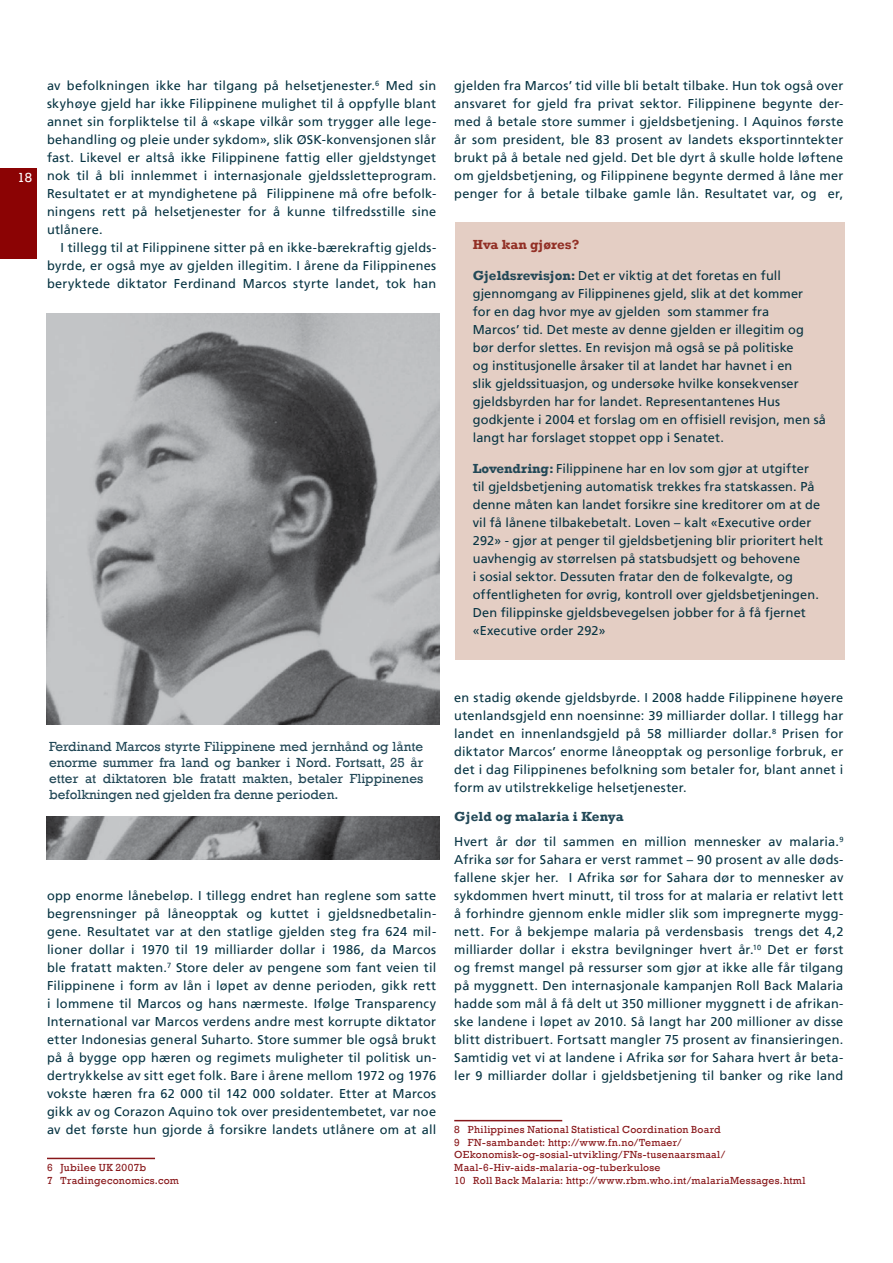
<style>
.page{position:relative;width:893px;height:1263px;background:#fff}
.page>*{position:absolute;margin:0;border:0;box-sizing:border-box;transform-origin:0 0}
.t1{font:13.5px/16.2px "Rockwell";color:#224857;text-align:justify}
.t2{font:700 13.5px "Rockwell";letter-spacing:.01em;color:#224857}
.t3{font:700 13.5px "Rockwell";color:#922f25}
.t4{font:13.5px "Rockwell";color:#fff}
.t5{font:12.75px/18px "Frutiger LT";letter-spacing:.01em;color:#063342;text-align:justify}
.t6{font:10.5px/12.6px "Rockwell";letter-spacing:.025em;color:#88171a}
.s1{font-family:"Rockwell";font-weight:700;font-size:13.5px;color:#224857}
</style>
<div class="page">
<div style="left:0;top:168px;width:36px;height:91px;background:#8b0304"></div>
<hr style="left:47px;top:1158px;width:108px;height:1px;background:#88171a">
<hr style="left:454px;top:1120px;width:108px;height:1px;background:#88171a">
<div style="left:456px;top:222px;width:389px;height:438px;background:#e4cec4"></div>
<img style="left:46px;top:313px;width:393px;height:547px">
<div style="left:41px;top:725px;width:399px;height:91px;background:#fff"></div>
<p class="t4" style="left:17px;top:169px;width:16px">18</p>
<p class="t5" style="left:47px;top:77px;width:391px">av befolkningen ikke har tilgang på helsetjenester.<sup>6</sup> Med sin skyhøye gjeld har ikke Filippinene mulighet til å oppfylle blant annet sin forpliktelse til å «skape vilkår som trygger alle lege&shy;behandling og pleie under sykdom», slik ØSK-konvensjonen slår fast. Likevel er altså ikke Filippinene fattig eller gjeldstynget nok til å bli innlemmet i internasjonale gjeldssletteprogram.<br>Resultatet er at myndighetene på Filippinene må ofre befolk&shy;ningens rett på helsetjenester for å kunne tilfredsstille sine utlånere.</p>
<p class="t5" style="left:47px;top:239px;width:391px;text-indent:14px">I tillegg til at Filippinene sitter på en ikke-bærekraftig gjelds&shy;byrde, er også mye av gjelden illegitim. I årene da Filippinenes beryktede diktator Ferdinand Marcos styrte landet, tok han</p>
<p class="t5" style="left:454px;top:77px;width:391px">gjelden fra Marcos’ tid ville bli betalt tilbake. Hun tok også over ansvaret for gjeld fra privat sektor. Filippinene begynte der&shy;med å betale store summer i gjeldsbetjening. I Aquinos første år som president, ble 83 prosent av landets eksportinntekter brukt på å betale ned gjeld. Det ble dyrt å skulle holde løftene om gjeldsbetjening, og Filippinene begynte dermed å låne mer penger for å betale tilbake gamle lån. Resultatet var, og er,</p>
<p class="t3" style="left:473px;top:236px;width:108px">Hva kan gjøres?</p>
<p class="t5" style="left:473px;top:266px;width:355px;text-align:left"><span class="s1">Gjeldsrevisjon:</span> Det er viktig at det foretas en full gjennomgang av Filippinenes gjeld, slik at det kommer<br>for en dag hvor mye av gjelden som stammer fra<br>Marcos’ tid. Det meste av denne gjelden er illegitim og bør derfor slettes. En revisjon må også se på politiske<br>og institusjonelle årsaker til at landet har havnet i en<br>slik gjeldssituasjon, og undersøke hvilke konsekvenser gjeldsbyrden har for landet. Representantenes Hus godkjente i 2004 et forslag om en offisiell revisjon, men så langt har forslaget stoppet opp i Senatet.</p>
<p class="t5" style="left:473px;top:459px;width:352px;text-align:left"><span class="s1">Lovendring:</span> Filippinene har en lov som gjør at utgifter til gjeldsbetjening automatisk trekkes fra statskassen. På denne måten kan landet forsikre sine kreditorer om at de vil få lånene tilbakebetalt. Loven – kalt «Executive order 292» - gjør at penger til gjeldsbetjening blir prioritert helt uavhengig av størrelsen på statsbudsjett og behovene<br>i sosial sektor. Dessuten fratar den de folkevalgte, og offentligheten for øvrig, kontroll over gjeldsbetjeningen.<br>Den filippinske gjeldsbevegelsen jobber for å få fjernet «Executive order 292»</p>
<p class="t1" style="left:49px;top:738px;width:376px">Ferdinand Marcos styrte Filippinene med jernhånd og lånte enorme summer fra land og banker i Nord. Fortsatt, 25 år etter at diktatoren ble fratatt makten, betaler Flippinenes befolkningen ned gjelden fra denne perioden.</p>
<p class="t5" style="left:47px;top:887px;width:391px">opp enorme lånebeløp. I tillegg endret han reglene som satte begrensninger på låneopptak og kuttet i gjeldsnedbetalin&shy;gene. Resultatet var at den statlige gjelden steg fra 624 mil&shy;lioner dollar i 1970 til 19 milliarder dollar i 1986, da Marcos ble fratatt makten.<sup>7</sup> Store deler av pengene som fant veien til Filippinene i form av lån i løpet av denne perioden, gikk rett i lommene til Marcos og hans nærmeste. Ifølge Transparency International var Marcos verdens andre mest korrupte diktator etter Indonesias general Suharto. Store summer ble også brukt på å bygge opp hæren og regimets muligheter til politisk un&shy;dertrykkelse av sitt eget folk. Bare i årene mellom 1972 og 1976 vokste hæren fra 62 000 til 142 000 soldater. Etter at Marcos gikk av og Corazon Aquino tok over presidentembetet, var noe av det første hun gjorde å forsikre landets utlånere om at all</p>
<p class="t6" style="left:47px;top:1161px;width:133px">6 Jubilee UK 2007b<br>7 Tradingeconomics.com</p>
<p class="t5" style="left:454px;top:689px;width:391px">en stadig økende gjeldsbyrde. I 2008 hadde Filippinene høyere utenlandsgjeld enn noensinne: 39 milliarder dollar. I tillegg har landet en innenlandsgjeld på 58 milliarder dollar.<sup>8</sup> Prisen for diktator Marcos’ enorme låneopptak og personlige forbruk, er det i dag Filippinenes befolkning som betaler for, blant annet i form av utilstrekkelige helsetjenester.</p>
<p class="t2" style="left:454px;top:808px;width:171px">Gjeld og malaria i Kenya</p>
<p class="t5" style="left:454px;top:833px;width:391px">Hvert år dør til sammen en million mennesker av malaria.<sup>9<br></sup>Afrika sør for Sahara er verst rammet – 90 prosent av alle døds&shy;fallene skjer her. I Afrika sør for Sahara dør to mennesker av sykdommen hvert minutt, til tross for at malaria er relativt lett å forhindre gjennom enkle midler slik som impregnerte mygg&shy;nett. For å bekjempe malaria på verdensbasis trengs det 4,2 milliarder dollar i ekstra bevilgninger hvert år.<sup>10</sup> Det er først og fremst mangel på ressurser som gjør at ikke alle får tilgang på myggnett. Den internasjonale kampanjen Roll Back Malaria hadde som mål å få delt ut 350 millioner myggnett i de afrikan&shy;ske landene i løpet av 2010. Så langt har 200 millioner av disse blitt distribuert. Fortsatt mangler 75 prosent av finansieringen.<br>Samtidig vet vi at landene i Afrika sør for Sahara hvert år beta&shy;ler 9 milliarder dollar i gjeldsbetjening til banker og rike land</p>
<p class="t6" style="left:454px;top:1124px;width:353px">8 Philippines National Statistical Coordination Board<br>9 FN-sambandet: http://www.fn.no/Temaer/ OEkonomisk-og-sosial-utvikling/FNs-tusenaarsmaal/ Maal-6-Hiv-aids-malaria-og-tuberkulose<br>10 Roll Back Malaria: http://www.rbm.who.int/malariaMessages.html</p>
</div>
